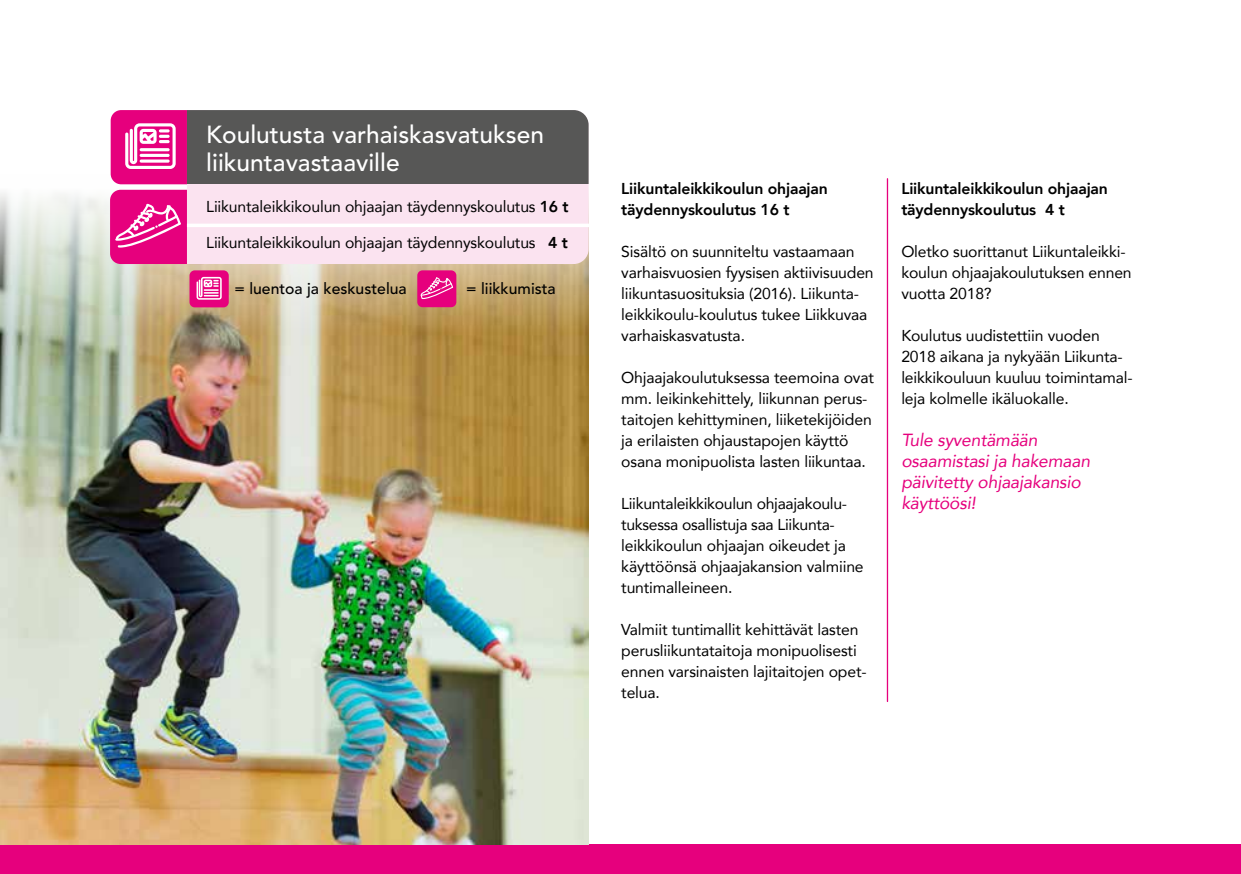
<style>
.page{position:relative;width:1241px;height:874px;background:#fff}
.page>*{position:absolute;margin:0;border:0;box-sizing:border-box;transform-origin:0 0}
.t1{font:500 24.5px/28px "Avenir";color:#fff}
.t2{font:italic 17.5px/21px "Avenir";letter-spacing:-.01em;color:#e6007d}
.t3{font:15.75px/21px "Avenir";letter-spacing:-.01em;color:#000}
.t4{font:800 15.75px/21px "Avenir";letter-spacing:-.01em;color:#000}
.t5{font:500 15.75px "Avenir";color:#000}
.s1{font-weight:800}
</style>
<div class="page">
<div style="left:0;top:843px;width:1240px;height:30px;background:#e6007d"></div>
<img style="left:0;top:174px;width:588px;height:669px">
<div style="left:110px;top:190px;width:104px;height:74px;background:#e6007d;border-radius:11px"></div>
<div style="left:111px;top:110px;width:103px;height:74px;background:#e6007d;border-radius:11px"></div>
<div style="left:187px;top:184px;width:401px;height:80px;background:#fbe3f0"></div>
<div style="left:187px;top:110px;width:401px;height:74px;background:#575756"></div>
<svg style="left:125px;top:123px;width:51px;height:46px"></svg>
<svg style="left:115px;top:203px;width:66px;height:44px"></svg>
<svg style="left:187px;top:223px;width:402px;height:4px"></svg>
<div style="left:189px;top:270px;width:40px;height:37px;background:#e6007d;border-radius:5px"></div>
<svg style="left:196px;top:277px;width:26px;height:22px"></svg>
<div style="left:417px;top:270px;width:39px;height:37px;background:#e6007d;border-radius:5px"></div>
<svg style="left:420px;top:277px;width:33px;height:22px"></svg>
<hr style="left:886px;top:179px;width:2px;height:522px;background:#e6007d">
<h1 class="t1" style="left:206px;top:121px;width:339px">Koulutusta varhaiskasvatuksen liikuntavastaaville</h1>
<p class="t3" style="left:206px;top:195px;width:364px">Liikuntaleikkikoulun ohjaajan täydennyskoulutus <span class="s1">16 t</span></p>
<p class="t3" style="left:206px;top:232px;width:363px">Liikuntaleikkikoulun ohjaajan täydennyskoulutus <span class="s1">4 t</span></p>
<p class="t5" style="left:234px;top:279px;width:174px">= luentoa ja keskustelua</p>
<p class="t5" style="left:466px;top:279px;width:91px">= liikkumista</p>
<p class="t4" style="left:621px;top:177px;width:208px">Liikuntaleikkikoulun ohjaajan täydennyskoulutus 16 t</p>
<p class="t3" style="left:621px;top:240px;width:254px">Sisältö on suunniteltu vastaamaan varhaisvuosien fyysisen aktiivisuuden liikuntasuosituksia (2016). Liikunta&shy;leikkikoulu-koulutus tukee Liikkuvaa varhaiskasvatusta.</p>
<p class="t3" style="left:621px;top:366px;width:254px">Ohjaajakoulutuksessa teemoina ovat mm. leikinkehittely, liikunnan perus&shy;taitojen kehittyminen, liiketekijöiden ja erilaisten ohjaustapojen käyttö osana monipuolista lasten liikuntaa.</p>
<p class="t3" style="left:621px;top:492px;width:244px">Liikuntaleikkikoulun ohjaajakoulu&shy;tuksessa osallistuja saa Liikunta&shy;leikkikoulun ohjaajan oikeudet ja käyttöönsä ohjaajakansion valmiine tuntimalleineen.</p>
<p class="t3" style="left:621px;top:618px;width:247px">Valmiit tuntimallit kehittävät lasten perusliikuntataitoja monipuolisesti ennen varsinaisten lajitaitojen opet&shy;telua.</p>
<p class="t4" style="left:901px;top:177px;width:208px">Liikuntaleikkikoulun ohjaajan täydennyskoulutus 4 t</p>
<p class="t3" style="left:901px;top:240px;width:232px">Oletko suorittanut Liikuntaleikki&shy;koulun ohjaajakoulutuksen ennen vuotta 2018?</p>
<p class="t3" style="left:901px;top:324px;width:233px">Koulutus uudistettiin vuoden<br>2018 aikana ja nykyään Liikunta&shy;leikkikouluun kuuluu toimintamal&shy;leja kolmelle ikäluokalle.</p>
<p class="t2" style="left:901px;top:429px;width:190px">Tule syventämään osaamistasi ja hakemaan päivitetty ohjaajakansio käyttöösi!</p>
</div>
